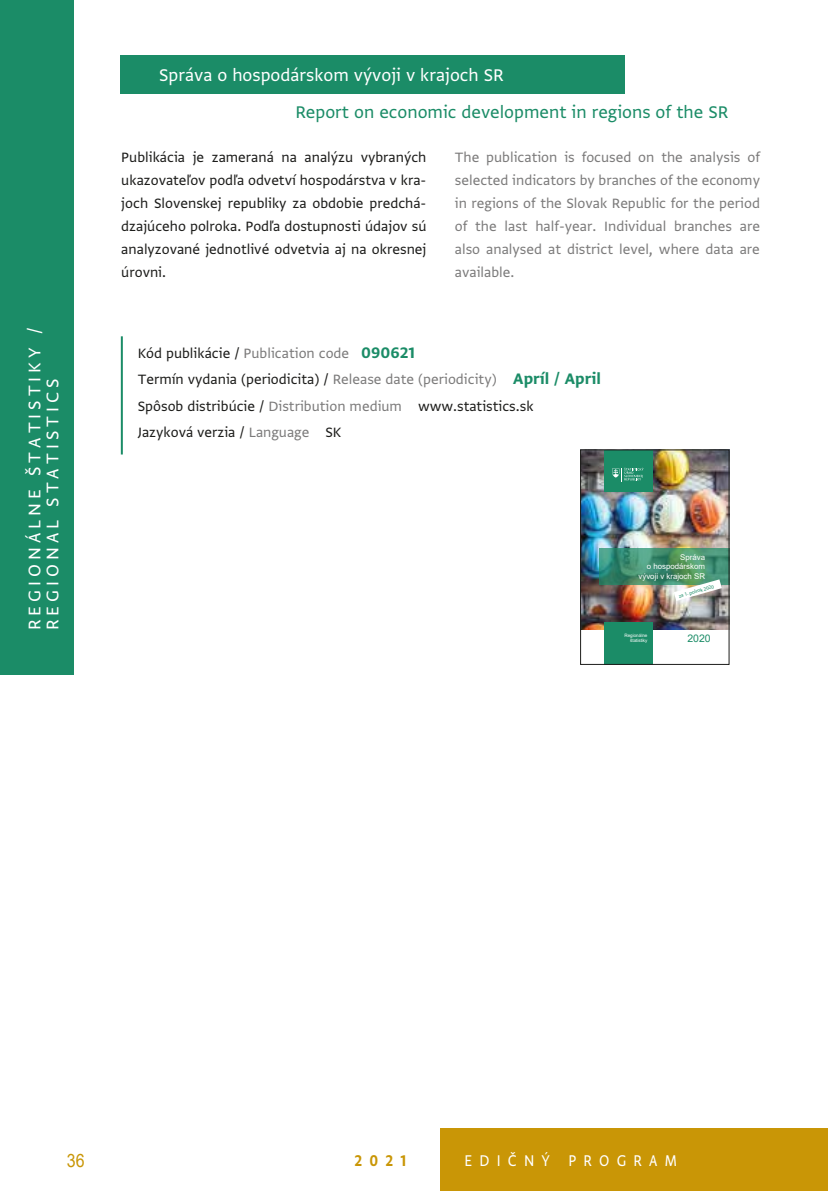
<style>
.page{position:relative;width:828px;height:1191px;background:#fff}
.page>*{position:absolute;margin:0;border:0;box-sizing:border-box;transform-origin:0 0}
.t1{font:20px "Greta Sans Std";color:#1b8c67}
.t2{font:20px/18px "Greta Sans Std";letter-spacing:.2em;color:#fff}
.t3{font:20px "Greta Sans Std";color:#fff}
.t4{font:18.4px "Greta Sans Std";letter-spacing:.45em;color:#fff;scale:.87 1}
.t5{font:18.4px "Greta Sans Std Bld";color:#c99606;scale:.87 1}
.t6{font:18.4px "Arial";color:#c99606;scale:.87 1}
.t7{font:16px/23px "Greta Sans Std";color:#1d1d1b}
.t8{font:16px/23px "Greta Sans Std";color:#7c7b7b;text-align:justify}
.t9{font:10.4px "Arial";color:#1b8c67}
.t10{font:7.8px/9.8px "Arial";color:#fff;text-align:right}
.t11{font:5.2px "Myriad Pro";color:#1b8c67}
.t12{font:4.6px/5.4px "Arial";letter-spacing:-.005em;color:#fff;text-align:right}
.s1{color:#7c7b7b}
.s2{font-family:"Greta Sans Std Bld";font-size:18px;color:#1b8c67}
</style>
<div class="page">
<div style="left:0;top:0;width:73px;height:674px;background:#1b8c67"></div>
<div style="left:440px;top:1128px;width:388px;height:63px;background:#c99606"></div>
<div style="left:121px;top:55px;width:504px;height:39px;background:#1b8c67"></div>
<img style="left:582px;top:451px;width:145px;height:179px">
<div style="left:604px;top:622px;width:48px;height:42px;background:#1b8c67"></div>
<svg style="left:599px;top:548px;width:128px;height:37px;background:#43906f"></svg>
<div style="left:604px;top:450px;width:48px;height:42px;background:#1b8c67"></div>
<svg style="left:612px;top:467px;width:31px;height:14px"></svg>
<svg style="left:674px;top:579px;width:48px;height:22px"></svg>
<div style="left:580px;top:449px;width:149px;height:215px;border:1px solid #1d1d1b"></div>
<hr style="left:121px;top:336px;width:2px;height:118px;background:#1b8c67">
<p class="t2" style="left:25px;top:630px;width:304px;rotate:-90deg">REGIONÁLNE ŠTATISTIKY /<br>REGIONAL STATISTICS</p>
<p class="t3" style="left:159px;top:63px;width:346px">Správa o hospodárskom vývoji v krajoch SR</p>
<p class="t1" style="left:295px;top:101px;width:434px">Report on economic development in regions of the SR</p>
<p class="t7" style="left:121px;top:145px;width:307px;text-align:justify">Publikácia je zameraná na analýzu vybraných ukazovateľov podľa odvetví hospodárstva v kra&shy;joch Slovenskej republiky za obdobie predchá&shy;dzajúceho polroka. Podľa dostupnosti údajov sú analyzované jednotlivé odvetvia aj na okresnej úrovni.</p>
<p class="t8" style="left:455px;top:145px;width:307px">The publication is focused on the analysis of selected indicators by branches of the economy in regions of the Slovak Republic for the period of the last half-year. Individual branches are also analysed at district level, where data are available.</p>
<p class="t7" style="left:138px;top:340px;width:465px;line-height:25.8px">Kód publikácie / <span class="s1">Publication code</span> <span class="s2">090621<br></span>Termín vydania (periodicita) / <span class="s1">Release date (periodicity)</span> <span class="s2">Apríl / April</span></p>
<p class="t7" style="left:138px;top:393px;width:397px;line-height:26px">Spôsob distribúcie / <span class="s1">Distribution medium</span> www.statistics.sk<br>Jazyková verzia / <span class="s1">Language</span> SK</p>
<p class="t10" style="left:638px;top:552px;width:68px">Správa<br>o hospodárskom vývoji v krajoch SR</p>
<p class="t12" style="left:624px;top:632px;width:25px">Regionálne štatistiky</p>
<p class="t11" style="left:678px;top:593px;width:38px;rotate:-16deg">za 1. polrok 2020</p>
<p class="t9" style="left:687px;top:631px;width:25px">2020</p>
<p class="t6" style="left:67px;top:1147px;width:22px">36</p>
<p class="t5" style="left:354px;top:1149px;width:61px">2021</p>
<p class="t4" style="left:464px;top:1149px;width:245px">EDIČNÝ PROGRAM</p>
</div>
